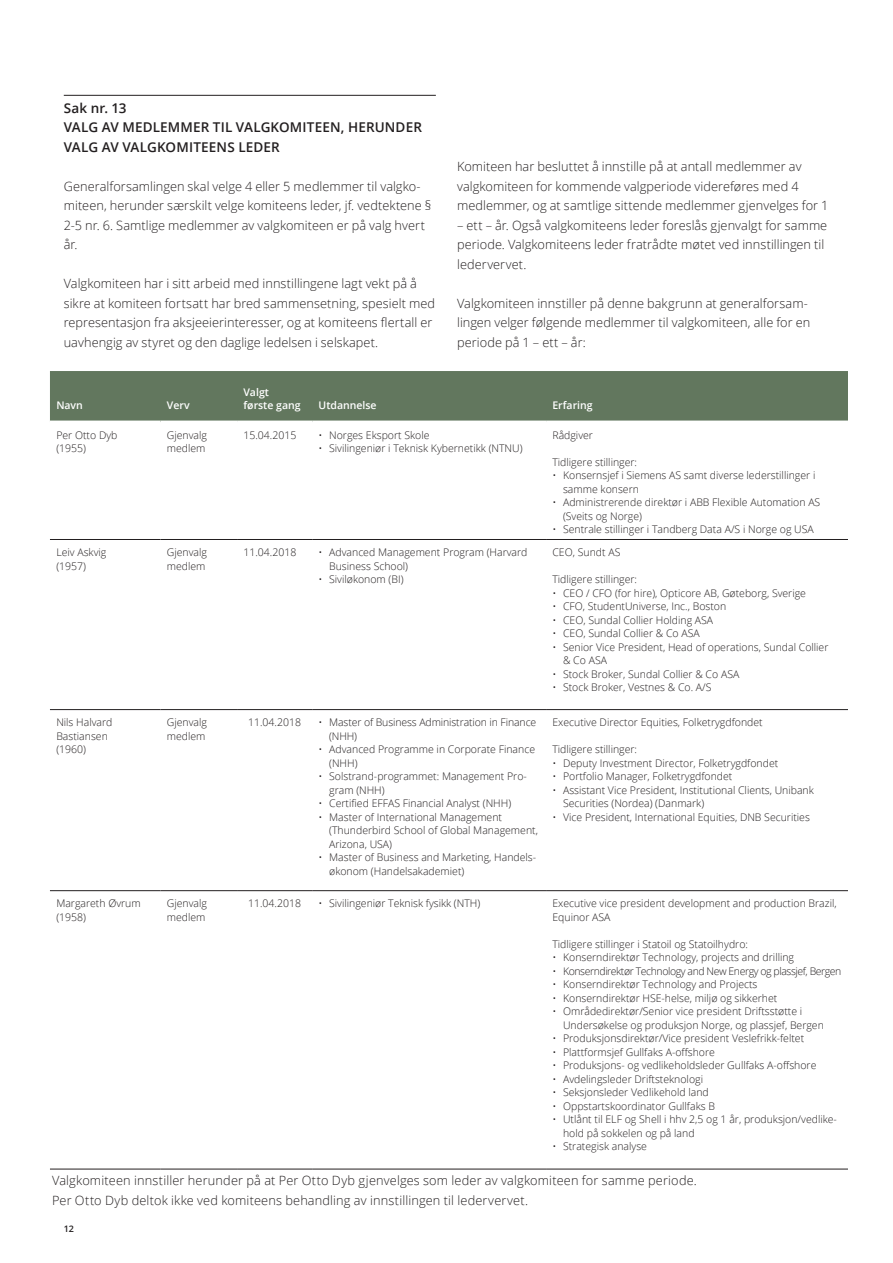
<style>
.page{position:relative;width:893px;height:1263px;background:#fff}
.page>*{position:absolute;margin:0;border:0;box-sizing:border-box;transform-origin:0 0}
.DAGSORDEN_overskrift{font:600 13.5px/19.5px "Open Sans";letter-spacing:.01em;color:#231f20}
.Brødtekst_8_5_13{font:300 12.75px/19.5px "Open Sans";letter-spacing:.005em;color:#231f20}
.TABELL_LISTE_ÅR{font:300 10.5px/13.5px "Open Sans";color:#231f20}
.Brødtekst{font:300 10.5px/13.5px "Open Sans";color:#231f20}
.TABELL_LISTE_ÅR-2{font:300 10.5px "Open Sans";letter-spacing:-.04em;color:#231f20}
.Brødtekst-2{font:600 10.5px/13.5px "Open Sans";color:#fff}
.t1{font:600 9px "Open Sans";color:#231f20}
</style>
<div class="page">
<hr style="left:64px;top:95px;width:372px;height:1px;background:#231f20">
<div style="left:50px;top:371px;width:798px;height:50px;background:#62775e"></div>
<hr style="left:50px;top:709px;width:111px;height:1px;background:#231f20">
<hr style="left:161px;top:709px;width:76px;height:1px;background:#231f20">
<hr style="left:237px;top:709px;width:75px;height:1px;background:#231f20">
<hr style="left:312px;top:709px;width:234px;height:1px;background:#231f20">
<hr style="left:546px;top:709px;width:302px;height:1px;background:#231f20">
<hr style="left:50px;top:890px;width:111px;height:1px;background:#231f20">
<hr style="left:161px;top:890px;width:76px;height:1px;background:#231f20">
<hr style="left:237px;top:890px;width:75px;height:1px;background:#231f20">
<hr style="left:312px;top:890px;width:234px;height:1px;background:#231f20">
<hr style="left:546px;top:890px;width:302px;height:1px;background:#231f20">
<hr style="left:50px;top:1169px;width:111px;height:1px;background:#231f20">
<hr style="left:161px;top:1169px;width:76px;height:1px;background:#231f20">
<hr style="left:237px;top:1169px;width:75px;height:1px;background:#231f20">
<hr style="left:312px;top:1169px;width:234px;height:1px;background:#231f20">
<hr style="left:546px;top:1169px;width:302px;height:1px;background:#231f20">
<hr style="left:50px;top:539px;width:111px;height:1px;background:#231f20">
<hr style="left:161px;top:539px;width:76px;height:1px;background:#231f20">
<hr style="left:237px;top:539px;width:75px;height:1px;background:#231f20">
<hr style="left:312px;top:539px;width:234px;height:1px;background:#231f20">
<hr style="left:546px;top:539px;width:302px;height:1px;background:#231f20">
<p class="DAGSORDEN_overskrift" style="left:64px;top:98px;width:360px">Sak nr. 13<br>VALG AV MEDLEMMER TIL VALGKOMITEEN, HERUNDER<br>VALG AV VALGKOMITEENS LEDER</p>
<p class="Brødtekst_8_5_13" style="left:64px;top:176px;width:369px">Generalforsamlingen skal velge 4 eller 5 medlemmer til valgko&shy;miteen, herunder særskilt velge komiteens leder, jf. vedtektene § 2-5 nr. 6. Samtlige medlemmer av valgkomiteen er på valg hvert år.</p>
<p class="Brødtekst_8_5_13" style="left:64px;top:273px;width:373px">Valgkomiteen har i sitt arbeid med innstillingene lagt vekt på å sikre at komiteen fortsatt har bred sammensetning, spesielt med representasjon fra aksjeeierinteresser, og at komiteens flertall er uavhengig av styret og den daglige ledelsen i selskapet.</p>
<p class="Brødtekst_8_5_13" style="left:457px;top:156px;width:373px">Komiteen har besluttet å innstille på at antall medlemmer av valgkomiteen for kommende valgperiode videreføres med 4 medlemmer, og at samtlige sittende medlemmer gjenvelges for 1</p>
<p class="Brødtekst_8_5_13" style="left:457px;top:215px;width:372px">– ett – år. Også valgkomiteens leder foreslås gjenvalgt for samme periode. Valgkomiteens leder fratrådte møtet ved innstillingen til ledervervet.</p>
<p class="Brødtekst_8_5_13" style="left:457px;top:293px;width:355px">Valgkomiteen innstiller på denne bakgrunn at generalforsam&shy;lingen velger følgende medlemmer til valgkomiteen, alle for en periode på 1 – ett – år:</p>
<p class="Brødtekst-2" style="left:56px;top:398px;width:28px">Navn</p>
<p class="Brødtekst-2" style="left:167px;top:398px;width:24px">Verv</p>
<p class="Brødtekst-2" style="left:243px;top:385px;width:59px">Valgt første gang</p>
<p class="Brødtekst-2" style="left:319px;top:398px;width:60px">Utdannelse</p>
<p class="Brødtekst-2" style="left:552px;top:398px;width:42px">Erfaring</p>
<p class="Brødtekst" style="left:56px;top:428px;width:63px">Per Otto Dyb</p>
<p class="Brødtekst" style="left:56px;top:441px;width:31px">(1955)</p>
<p class="Brødtekst" style="left:167px;top:428px;width:42px">Gjenvalg medlem</p>
<p class="Brødtekst" style="left:243px;top:428px;width:54px">15.04.2015</p>
<p class="TABELL_LISTE_ÅR" style="left:319px;top:428px;width:112px">• Norges Eksport Skole</p>
<p class="TABELL_LISTE_ÅR" style="left:319px;top:441px;width:206px">• Sivilingeniør i Teknisk Kybernetikk (NTNU)</p>
<p class="Brødtekst" style="left:552px;top:428px;width:42px">Rådgiver</p>
<p class="Brødtekst" style="left:552px;top:455px;width:86px">Tidligere stillinger:</p>
<p class="TABELL_LISTE_ÅR" style="left:563px;top:468px;width:254px;text-indent:-11px">• Konsernsjef i Siemens AS samt diverse lederstillinger i samme konsern</p>
<p class="TABELL_LISTE_ÅR" style="left:563px;top:495px;width:259px;text-indent:-11px">• Administrerende direktør i ABB Flexible Automation AS (Sveits og Norge)</p>
<p class="TABELL_LISTE_ÅR" style="left:552px;top:522px;width:263px">• Sentrale stillinger i Tandberg Data A/S i Norge og USA</p>
<p class="Brødtekst" style="left:56px;top:545px;width:52px">Leiv Askvig</p>
<p class="Brødtekst" style="left:56px;top:559px;width:31px">(1957)</p>
<p class="Brødtekst" style="left:167px;top:545px;width:42px">Gjenvalg medlem</p>
<p class="Brødtekst" style="left:243px;top:545px;width:54px">11.04.2018</p>
<p class="TABELL_LISTE_ÅR" style="left:329px;top:545px;width:200px;text-indent:-11px">• Advanced Management Program (Harvard<br>Business School)</p>
<p class="TABELL_LISTE_ÅR" style="left:319px;top:572px;width:86px">• Siviløkonom (BI)</p>
<p class="TABELL_LISTE_ÅR" style="left:552px;top:545px;width:69px">CEO, Sundt AS</p>
<p class="TABELL_LISTE_ÅR" style="left:552px;top:572px;width:86px">Tidligere stillinger:</p>
<p class="TABELL_LISTE_ÅR" style="left:552px;top:586px;width:255px">• CEO / CFO (for hire), Opticore AB, Gøteborg, Sverige</p>
<p class="TABELL_LISTE_ÅR" style="left:552px;top:599px;width:175px">• CFO, StudentUniverse, Inc., Boston</p>
<p class="TABELL_LISTE_ÅR" style="left:552px;top:613px;width:162px">• CEO, Sundal Collier Holding ASA</p>
<p class="TABELL_LISTE_ÅR" style="left:552px;top:626px;width:149px">• CEO, Sundal Collier &amp; Co ASA</p>
<p class="TABELL_LISTE_ÅR" style="left:563px;top:640px;width:267px;text-indent:-11px">• Senior Vice President, Head of operations, Sundal Collier &amp; Co ASA</p>
<p class="TABELL_LISTE_ÅR" style="left:552px;top:667px;width:188px">• Stock Broker, Sundal Collier &amp; Co ASA</p>
<p class="TABELL_LISTE_ÅR" style="left:552px;top:680px;width:161px">• Stock Broker, Vestnes &amp; Co. A/S</p>
<p class="Brødtekst" style="left:56px;top:715px;width:58px">Nils Halvard<br>Bastiansen</p>
<p class="Brødtekst" style="left:56px;top:742px;width:31px">(1960)</p>
<p class="Brødtekst" style="left:167px;top:715px;width:42px">Gjenvalg medlem</p>
<p class="Brødtekst" style="left:248px;top:715px;width:54px">11.04.2018</p>
<p class="TABELL_LISTE_ÅR" style="left:329px;top:715px;width:209px;text-indent:-11px">• Master of Business Administration in Finance (NHH)</p>
<p class="TABELL_LISTE_ÅR" style="left:329px;top:742px;width:207px;text-indent:-11px">• Advanced Programme in Corporate Finance (NHH)</p>
<p class="TABELL_LISTE_ÅR" style="left:329px;top:769px;width:199px;text-indent:-11px">• Solstrand-programmet: Management Pro&shy;gram (NHH)</p>
<p class="TABELL_LISTE_ÅR" style="left:319px;top:796px;width:194px">• Certified EFFAS Financial Analyst (NHH)</p>
<p class="TABELL_LISTE_ÅR" style="left:329px;top:810px;width:210px;text-indent:-11px">• Master of International Management (Thunderbird School of Global Management,<br>Arizona, USA)</p>
<p class="TABELL_LISTE_ÅR" style="left:329px;top:850px;width:208px;text-indent:-11px">• Master of Business and Marketing, Handels&shy;økonom (Handelsakademiet)</p>
<p class="TABELL_LISTE_ÅR" style="left:552px;top:715px;width:212px">Executive Director Equities, Folketrygdfondet</p>
<p class="TABELL_LISTE_ÅR" style="left:552px;top:742px;width:86px">Tidligere stillinger:</p>
<p class="TABELL_LISTE_ÅR" style="left:552px;top:756px;width:227px">• Deputy Investment Director, Folketrygdfondet</p>
<p class="TABELL_LISTE_ÅR" style="left:552px;top:769px;width:182px">• Portfolio Manager, Folketrygdfondet</p>
<p class="TABELL_LISTE_ÅR" style="left:563px;top:783px;width:252px;text-indent:-11px">• Assistant Vice President, Institutional Clients, Unibank<br>Securities (Nordea) (Danmark)</p>
<p class="TABELL_LISTE_ÅR" style="left:552px;top:810px;width:259px">• Vice President, International Equities, DNB Securities</p>
<p class="Brødtekst" style="left:56px;top:896px;width:86px">Margareth Øvrum (1958)</p>
<p class="Brødtekst" style="left:167px;top:896px;width:42px">Gjenvalg medlem</p>
<p class="Brødtekst" style="left:248px;top:896px;width:54px">11.04.2018</p>
<p class="TABELL_LISTE_ÅR" style="left:319px;top:896px;width:163px">• Sivilingeniør Teknisk fysikk (NTH)</p>
<p class="TABELL_LISTE_ÅR" style="left:552px;top:896px;width:286px">Executive vice president development and production Brazil,</p>
<p class="TABELL_LISTE_ÅR" style="left:552px;top:910px;width:60px">Equinor ASA</p>
<p class="Brødtekst" style="left:552px;top:937px;width:197px">Tidligere stillinger i Statoil og Statoilhydro:</p>
<p class="TABELL_LISTE_ÅR" style="left:552px;top:950px;width:243px">• Konserndirektør Technology, projects and drilling</p>
<p class="TABELL_LISTE_ÅR-2" style="left:552px;top:964px;width:290px">• Konserndirektør Technology and New Energy og plassjef, Bergen</p>
<p class="TABELL_LISTE_ÅR" style="left:552px;top:977px;width:207px">• Konserndirektør Technology and Projects</p>
<p class="TABELL_LISTE_ÅR" style="left:552px;top:991px;width:226px">• Konserndirektør HSE-helse, miljø og sikkerhet</p>
<p class="TABELL_LISTE_ÅR" style="left:563px;top:1004px;width:262px;text-indent:-11px">• Områdedirektør/Senior vice president Driftsstøtte i<br>Undersøkelse og produksjon Norge, og plassjef, Bergen</p>
<p class="TABELL_LISTE_ÅR" style="left:552px;top:1031px;width:253px">• Produksjonsdirektør/Vice president Veslefrikk-feltet</p>
<p class="TABELL_LISTE_ÅR" style="left:552px;top:1045px;width:164px">• Plattformsjef Gullfaks A-offshore</p>
<p class="TABELL_LISTE_ÅR" style="left:552px;top:1058px;width:265px">• Produksjons- og vedlikeholdsleder Gullfaks A-offshore</p>
<p class="TABELL_LISTE_ÅR" style="left:552px;top:1072px;width:152px">• Avdelingsleder Driftsteknologi</p>
<p class="TABELL_LISTE_ÅR" style="left:552px;top:1085px;width:158px">• Seksjonsleder Vedlikehold land</p>
<p class="TABELL_LISTE_ÅR" style="left:552px;top:1099px;width:164px">• Oppstartskoordinator Gullfaks B</p>
<p class="TABELL_LISTE_ÅR" style="left:563px;top:1112px;width:275px;text-indent:-11px">• Utlånt til ELF og Shell i hhv 2,5 og 1 år, produksjon/vedlike&shy;hold på sokkelen og på land</p>
<p class="TABELL_LISTE_ÅR" style="left:552px;top:1139px;width:96px">• Strategisk analyse</p>
<p class="Brødtekst_8_5_13" style="left:52px;top:1170px;width:646px">Valgkomiteen innstiller herunder på at Per Otto Dyb gjenvelges som leder av valgkomiteen for samme periode.<br>Per Otto Dyb deltok ikke ved komiteens behandling av innstillingen til ledervervet.</p>
<p class="t1" style="left:64px;top:1222px;width:12px">12</p>
</div>
